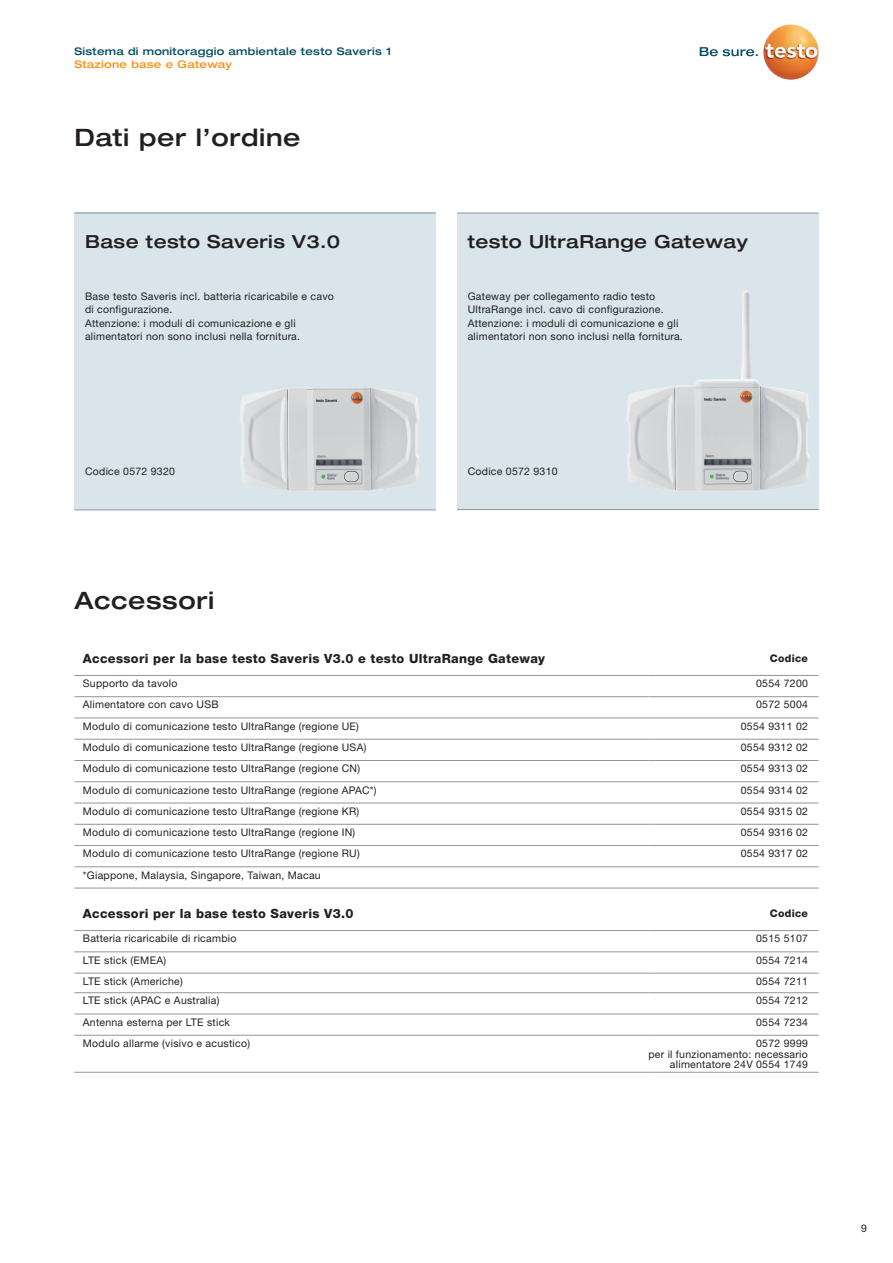
<style>
.page{position:relative;width:893px;height:1263px;background:#fff}
.page>*{position:absolute;margin:0;border:0;box-sizing:border-box;transform-origin:0 0}
.Headline_16pt{font:500 expanded 24px "Helvetica Neue LTW1 G";letter-spacing:.025em;color:#231f20}
.Geraetename_schwarz{font:500 expanded 18px "Helvetica Neue LTW1 G";letter-spacing:.025em;color:#231f20}
.table_product_header{font:800 12.75px "Helvetica Neue LTW1 G";letter-spacing:.025em;color:#231f20}
.table_product_body{font:10.5px/10.5px "Helvetica Neue LTW1 G";letter-spacing:.025em;color:#231f20;text-align:right}
.Copy_7_pt{font:10.5px/13.5px "Helvetica Neue LTW1 G";letter-spacing:.025em;color:#231f20}
.DS_Rubrik{font:500 expanded 10.5px "Helvetica Neue LTW1 G";letter-spacing:.025em;color:#074f64}
.DS_Rubrik-2{font:500 expanded 10.5px "Helvetica Neue LTW1 G";letter-spacing:.025em;color:#f7931d}
.table_product_header-2{font:800 10.5px "Helvetica Neue LTW1 G";letter-spacing:.025em;color:#231f20}
.Copy{font:10.5px "Helvetica Neue LTW1 G";color:#231f20}
</style>
<div class="page">
<svg style="left:700px;top:47px;width:58px;height:9px"></svg>
<img style="left:763px;top:24px;width:56px;height:56px;border-radius:28px">
<div style="left:74px;top:213px;width:362px;height:297px;background:#d9e5eb"></div>
<div style="left:457px;top:213px;width:362px;height:296px;background:#d9e5eb"></div>
<hr style="left:74px;top:213px;width:362px;height:1px;background:#939598">
<hr style="left:457px;top:213px;width:362px;height:1px;background:#939598">
<hr style="left:74px;top:509px;width:362px;height:1px;background:#939598">
<hr style="left:457px;top:509px;width:362px;height:1px;background:#939598">
<img style="left:240px;top:388px;width:179px;height:103px">
<img style="left:626px;top:291px;width:184px;height:200px">
<hr style="left:74px;top:675px;width:574px;height:1px;background:#939598">
<hr style="left:648px;top:675px;width:171px;height:1px;background:#939598">
<hr style="left:74px;top:696px;width:574px;height:1px;background:#939598">
<hr style="left:648px;top:696px;width:171px;height:1px;background:#939598">
<hr style="left:74px;top:930px;width:574px;height:1px;background:#939598">
<hr style="left:648px;top:930px;width:171px;height:1px;background:#939598">
<hr style="left:74px;top:951px;width:574px;height:1px;background:#939598">
<hr style="left:648px;top:951px;width:171px;height:1px;background:#939598">
<hr style="left:74px;top:973px;width:574px;height:1px;background:#939598">
<hr style="left:648px;top:973px;width:171px;height:1px;background:#939598">
<hr style="left:74px;top:992px;width:574px;height:1px;background:#939598">
<hr style="left:648px;top:992px;width:171px;height:1px;background:#939598">
<hr style="left:74px;top:1013px;width:574px;height:1px;background:#939598">
<hr style="left:648px;top:1013px;width:171px;height:1px;background:#939598">
<hr style="left:74px;top:1035px;width:574px;height:1px;background:#939598">
<hr style="left:648px;top:1035px;width:171px;height:1px;background:#939598">
<hr style="left:74px;top:717px;width:574px;height:1px;background:#939598">
<hr style="left:648px;top:717px;width:171px;height:1px;background:#939598">
<hr style="left:74px;top:739px;width:574px;height:1px;background:#939598">
<hr style="left:648px;top:739px;width:171px;height:1px;background:#939598">
<hr style="left:74px;top:760px;width:574px;height:1px;background:#939598">
<hr style="left:648px;top:760px;width:171px;height:1px;background:#939598">
<hr style="left:74px;top:781px;width:574px;height:1px;background:#939598">
<hr style="left:648px;top:781px;width:171px;height:1px;background:#939598">
<hr style="left:74px;top:803px;width:574px;height:1px;background:#939598">
<hr style="left:648px;top:803px;width:171px;height:1px;background:#939598">
<hr style="left:74px;top:824px;width:574px;height:1px;background:#939598">
<hr style="left:648px;top:824px;width:171px;height:1px;background:#939598">
<hr style="left:74px;top:845px;width:574px;height:1px;background:#939598">
<hr style="left:648px;top:845px;width:171px;height:1px;background:#939598">
<hr style="left:74px;top:1072px;width:574px;height:1px;background:#939598">
<hr style="left:648px;top:1072px;width:171px;height:1px;background:#939598">
<hr style="left:74px;top:866px;width:574px;height:1px;background:#939598">
<hr style="left:648px;top:866px;width:171px;height:1px;background:#939598">
<hr style="left:74px;top:888px;width:574px;height:1px;background:#939598">
<hr style="left:648px;top:888px;width:171px;height:1px;background:#939598">
<p class="DS_Rubrik" style="left:74px;top:44px;width:319px">Sistema di monitoraggio ambientale testo Saveris 1</p>
<p class="DS_Rubrik-2" style="left:74px;top:58px;width:159px">Stazione base e Gateway</p>
<p class="Headline_16pt" style="left:74px;top:122px;width:227px">Dati per l’ordine</p>
<p class="Geraetename_schwarz" style="left:85px;top:230px;width:257px">Base testo Saveris V3.0</p>
<p class="Geraetename_schwarz" style="left:468px;top:230px;width:281px">testo UltraRange Gateway</p>
<p class="Copy_7_pt" style="left:85px;top:289px;width:250px">Base testo Saveris incl. batteria ricaricabile e cavo di configurazione.</p>
<p class="Copy_7_pt" style="left:85px;top:316px;width:217px">Attenzione: i moduli di comunicazione e gli alimentatori non sono inclusi nella fornitura.</p>
<p class="Copy_7_pt" style="left:468px;top:289px;width:198px">Gateway per collegamento radio testo<br>UltraRange incl. cavo di configurazione.</p>
<p class="Copy_7_pt" style="left:468px;top:316px;width:217px">Attenzione: i moduli di comunicazione e gli alimentatori non sono inclusi nella fornitura.</p>
<p class="Copy_7_pt" style="left:85px;top:464px;width:91px">Codice 0572 9320</p>
<p class="Copy_7_pt" style="left:468px;top:464px;width:91px">Codice 0572 9310</p>
<p class="Headline_16pt" style="left:74px;top:585px;width:141px">Accessori</p>
<p class="table_product_header" style="left:83px;top:651px;width:464px">Accessori per la base testo Saveris V3.0 e testo UltraRange Gateway</p>
<p class="table_product_header-2" style="left:770px;top:652px;width:40px">Codice</p>
<p class="table_product_body" style="left:83px;top:678px;width:96px">Supporto da tavolo</p>
<p class="table_product_body" style="left:756px;top:678px;width:53px">0554 7200</p>
<p class="table_product_body" style="left:83px;top:699px;width:137px">Alimentatore con cavo USB</p>
<p class="table_product_body" style="left:756px;top:699px;width:53px">0572 5004</p>
<p class="table_product_body" style="left:83px;top:721px;width:278px">Modulo di comunicazione testo UltraRange (regione UE)</p>
<p class="table_product_body" style="left:741px;top:721px;width:69px">0554 9311 02</p>
<p class="table_product_body" style="left:83px;top:742px;width:285px">Modulo di comunicazione testo UltraRange (regione USA)</p>
<p class="table_product_body" style="left:741px;top:742px;width:69px">0554 9312 02</p>
<p class="table_product_body" style="left:83px;top:763px;width:279px">Modulo di comunicazione testo UltraRange (regione CN)</p>
<p class="table_product_body" style="left:741px;top:763px;width:69px">0554 9313 02</p>
<p class="table_product_body" style="left:83px;top:784px;width:295px">Modulo di comunicazione testo UltraRange (regione APAC*)</p>
<p class="table_product_body" style="left:741px;top:784px;width:69px">0554 9314 02</p>
<p class="table_product_body" style="left:83px;top:806px;width:278px">Modulo di comunicazione testo UltraRange (regione KR)</p>
<p class="table_product_body" style="left:741px;top:806px;width:69px">0554 9315 02</p>
<p class="table_product_body" style="left:83px;top:827px;width:274px">Modulo di comunicazione testo UltraRange (regione IN)</p>
<p class="table_product_body" style="left:741px;top:827px;width:69px">0554 9316 02</p>
<p class="table_product_body" style="left:83px;top:848px;width:278px">Modulo di comunicazione testo UltraRange (regione RU)</p>
<p class="table_product_body" style="left:741px;top:848px;width:69px">0554 9317 02</p>
<p class="table_product_body" style="left:83px;top:869px;width:239px">*Giappone, Malaysia, Singapore, Taiwan, Macau</p>
<p class="table_product_header" style="left:83px;top:906px;width:272px">Accessori per la base testo Saveris V3.0</p>
<p class="table_product_header-2" style="left:770px;top:907px;width:40px">Codice</p>
<p class="table_product_body" style="left:83px;top:933px;width:155px">Batteria ricaricabile di ricambio</p>
<p class="table_product_body" style="left:756px;top:933px;width:53px">0515 5107</p>
<p class="table_product_body" style="left:83px;top:954px;width:85px">LTE stick (EMEA)</p>
<p class="table_product_body" style="left:756px;top:954px;width:53px">0554 7214</p>
<p class="table_product_body" style="left:83px;top:976px;width:101px">LTE stick (Americhe)</p>
<p class="table_product_body" style="left:756px;top:976px;width:53px">0554 7211</p>
<p class="table_product_body" style="left:83px;top:995px;width:138px">LTE stick (APAC e Australia)</p>
<p class="table_product_body" style="left:756px;top:995px;width:53px">0554 7212</p>
<p class="table_product_body" style="left:83px;top:1017px;width:149px">Antenna esterna per LTE stick</p>
<p class="table_product_body" style="left:756px;top:1017px;width:53px">0554 7234</p>
<p class="table_product_body" style="left:83px;top:1038px;width:169px">Modulo allarme (visivo e acustico)</p>
<p class="table_product_body" style="left:648px;top:1038px;width:161px">0572 9999<br>per il funzionamento: necessario alimentatore 24V 0554 1749</p>
<p class="Copy" style="left:861px;top:1222px;width:7px">9</p>
</div>
